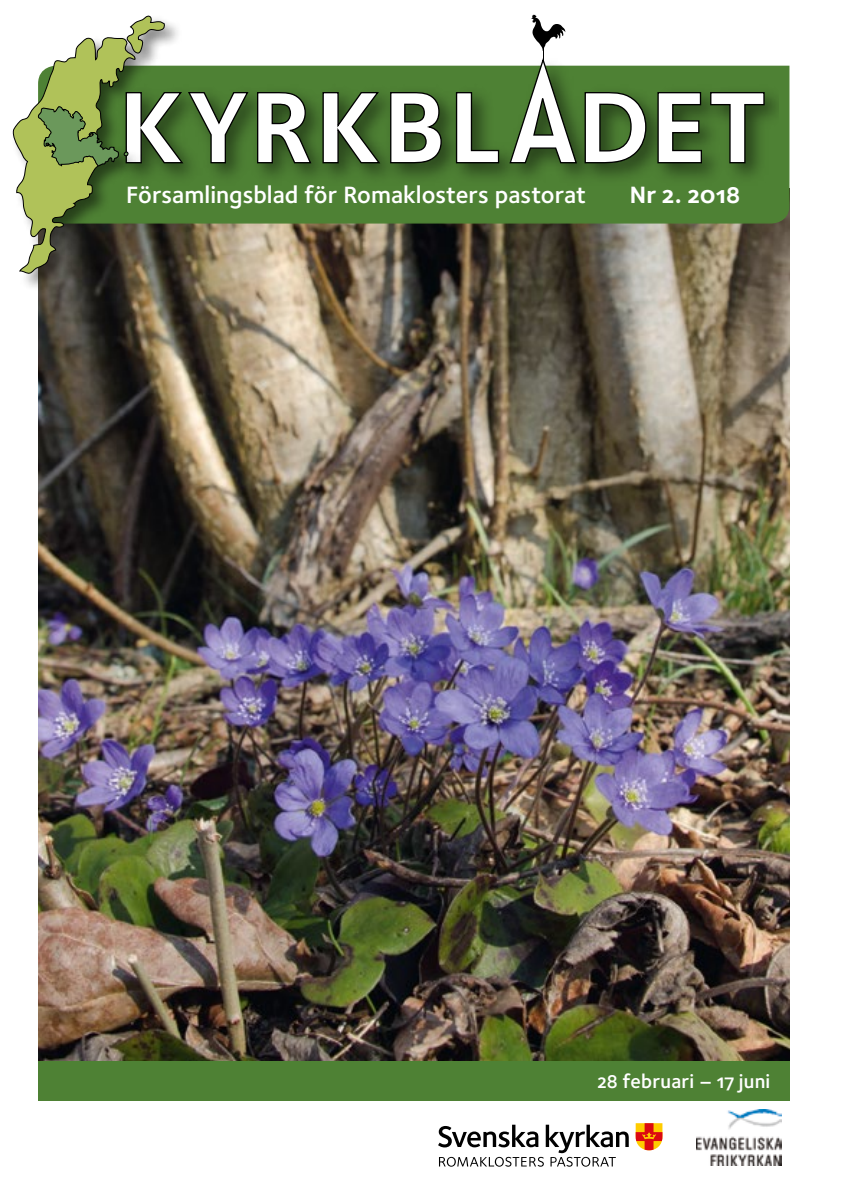
<style>
.page{position:relative;width:842px;height:1191px;background:#fff}
.page>*{position:absolute;margin:0;border:0;box-sizing:border-box;transform-origin:0 0}
.t1{font:24.4px "Foundry Sterling Demi OSF";color:#fff}
.t2{font:24.4px "Foundry Sterling Bold OSF";letter-spacing:.005em;color:#fff}
.t3{font:20px "Foundry Sterling Demi OSF";letter-spacing:.01em;color:#fff}
</style>
<div class="page">
<img style="left:38px;top:224px;width:751px;height:837px">
<div style="left:38px;top:1061px;width:751px;height:40px;background:#4e8134"></div>
<div style="left:250px;top:65px;width:540px;height:159px;background:#4e8134"></div>
<img style="left:250px;top:65px;width:529px;height:123px">
<svg style="left:256px;top:91px;width:56px;height:73px"></svg>
<svg style="left:322px;top:91px;width:60px;height:73px"></svg>
<svg style="left:389px;top:91px;width:53px;height:73px"></svg>
<svg style="left:455px;top:91px;width:45px;height:73px"></svg>
<svg style="left:584px;top:91px;width:63px;height:73px"></svg>
<svg style="left:657px;top:91px;width:46px;height:73px"></svg>
<svg style="left:709px;top:91px;width:56px;height:73px"></svg>
<svg style="left:508px;top:14px;width:70px;height:150px"></svg>
<svg style="left:636px;top:1123px;width:26px;height:27px"></svg>
<svg style="left:438px;top:1124px;width:191px;height:42px"></svg>
<img style="left:697px;top:1109px;width:84px;height:56px">
<div style="left:11px;top:13px;width:172px;height:278px;background:#000;opacity:.5"></div>
<svg style="left:12px;top:15px;width:238px;height:259px"></svg>
<p class="t1" style="left:126px;top:178px;width:462px">Församlingsblad för Romaklosters pastorat</p>
<p class="t2" style="left:630px;top:178px;width:112px">Nr 2. 2018</p>
<p class="t3" style="left:598px;top:1067px;width:174px">28 februari – 17 juni</p>
</div>
